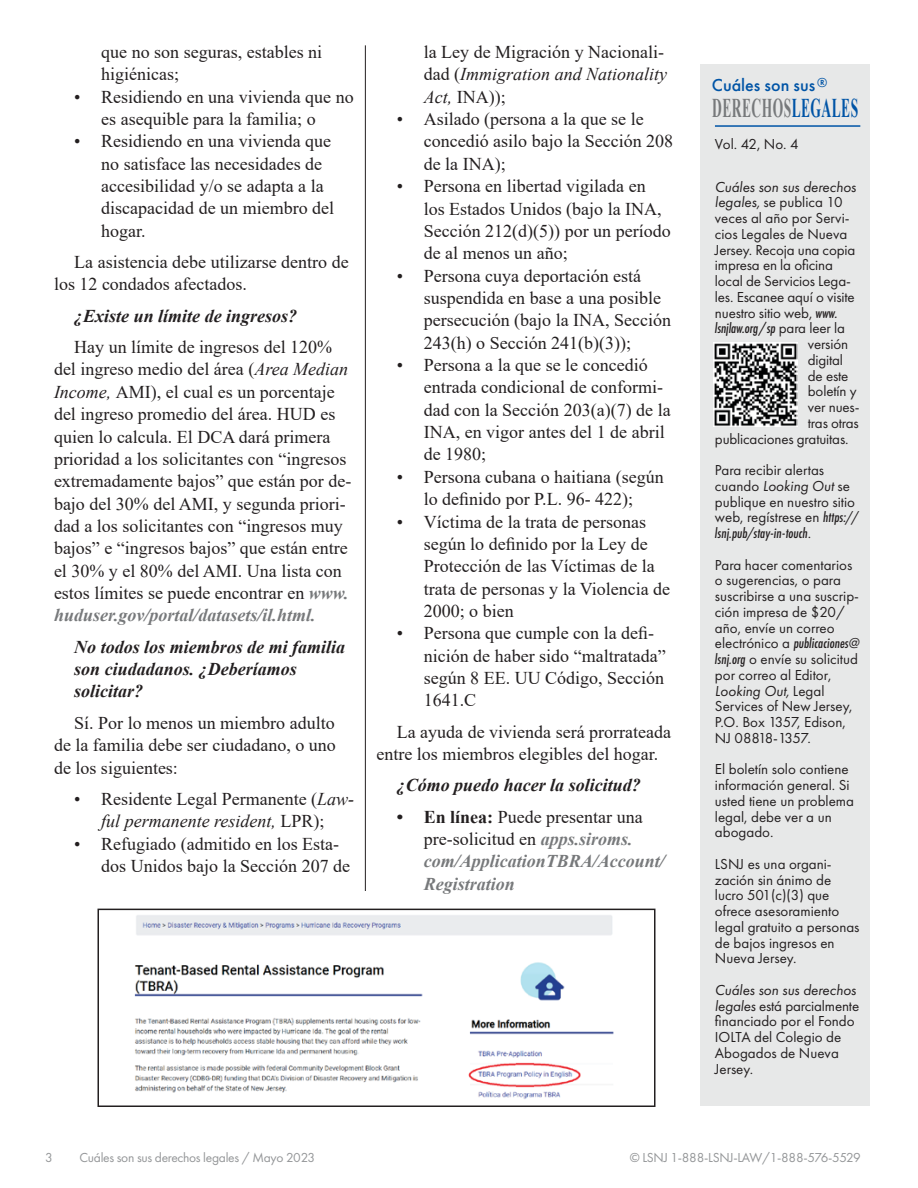
<style>
.page{position:relative;width:918px;height:1188px;background:#fff}
.page>*{position:absolute;margin:0;border:0;box-sizing:border-box;transform-origin:0 0}
.t1{font:700 27px "Times New Roman";letter-spacing:.035em;color:#77797b;scale:.5 1}
.t2{font:18px/22.4px "Times New Roman";color:#231f20}
.t3{font:italic 700 18px/22.4px "Times New Roman";color:#231f20}
.t4{font:italic 700 18px/22.4px "Times New Roman";color:#77797b}
.t5{font:500 18px "Futura PT";color:#0054a6}
.t6{font:15px/15.8px "Futura PT";color:#231f20}
.t7{font:italic 500 15px "Futura PT Cond";color:#231f20}
.t8{font:13.5px "Futura PT";letter-spacing:-.02em;color:#949698}
.s1{font-style:italic}
.s2{font-weight:700;font-style:italic;color:#77797b}
.s3{font-style:normal;color:#231f20}
.s4{font-weight:400;font-style:normal;color:#231f20}
.s5{color:#0054a6}
.s6{font-family:"Futura PT Cond";font-weight:500;font-style:italic}
.s7{font-family:"Futura PT";font-weight:400;font-style:normal}
</style>
<div class="page">
<div style="left:700px;top:64px;width:170px;height:1042px;background:#e7e8e8"></div>
<hr style="left:715px;top:125px;width:145px;height:2px;background:#0054a6">
<img style="left:714px;top:343px;width:84px;height:84px">
<hr style="left:365px;top:45px;width:1px;height:846px;background:#231f20">
<img style="left:134px;top:915px;width:480px;height:184px">
<div style="left:98px;top:909px;width:558px;height:198px;border:2px solid #231f20"></div>
<p class="t2" style="left:101px;top:40px;width:222px">que no son seguras, estables ni higiénicas;</p>
<p class="t2" style="left:101px;top:85px;width:254px;text-indent:-27px">• Residiendo en una vivienda que no es asequible para la familia; o</p>
<p class="t2" style="left:101px;top:129px;width:234px;text-indent:-27px">• Residiendo en una vivienda que no satisface las necesidades de accesibilidad y/o se adapta a la discapacidad de un miembro del hogar.</p>
<p class="t2" style="left:54px;top:250px;width:296px;text-indent:20px">La asistencia debe utilizarse dentro de los 12 condados afectados.</p>
<p class="t3" style="left:74px;top:304px;width:225px">¿Existe un límite de ingresos?</p>
<p class="t2" style="left:54px;top:335px;width:299px;text-indent:20px">Hay un límite de ingresos del 120% del ingreso medio del área (<span class="s1">Area Median Income,</span> AMI), el cual es un porcentaje del ingreso promedio del área. HUD es quien lo calcula. El DCA dará primera prioridad a los solicitantes con “ingresos extremadamente bajos” que están por de&shy;bajo del 30% del AMI, y segunda priori&shy;dad a los solicitantes con “ingresos muy bajos” e “ingresos bajos” que están entre el 30% y el 80% del AMI. Una lista con estos límites se puede encontrar en <span class="s2">www. huduser.gov/portal/datasets/il.html.</span></p>
<p class="t3" style="left:74px;top:635px;width:273px">No todos los miembros de mi familia son ciudadanos. ¿Deberíamos solicitar?</p>
<p class="t2" style="left:54px;top:711px;width:283px;text-align:justify;text-indent:20px">Sí. Por lo menos un miembro adulto de la familia debe ser ciudadano, o uno de los siguientes:</p>
<p class="t2" style="left:74px;top:787px;width:281px;text-align:center">• Residente Legal Permanente (<span class="s1">Law&shy;ful permanente resident,</span> LPR);</p>
<p class="t2" style="left:101px;top:832px;width:250px;text-indent:-27px">• Refugiado (admitido en los Esta&shy;dos Unidos bajo la Sección 207 de</p>
<p class="t2" style="left:424px;top:40px;width:245px">la Ley de Migración y Nacionali&shy;dad (<span class="s1">Immigration and Nationality<br>Act,</span> INA));</p>
<p class="t2" style="left:424px;top:107px;width:251px;text-indent:-27px">• Asilado (persona a la que se le concedió asilo bajo la Sección 208 de la INA);</p>
<p class="t2" style="left:424px;top:174px;width:248px;text-indent:-27px">• Persona en libertad vigilada en los Estados Unidos (bajo la INA,<br>Sección 212(d)(5)) por un período de al menos un año;</p>
<p class="t2" style="left:424px;top:264px;width:249px;text-indent:-27px">• Persona cuya deportación está suspendida en base a una posible persecución (bajo la INA, Sección<br>243(h) o Sección 241(b)(3));</p>
<p class="t2" style="left:424px;top:353px;width:248px;text-indent:-27px">• Persona a la que se le concedió entrada condicional de conformi&shy;dad con la Sección 203(a)(7) de la<br>INA, en vigor antes del 1 de abril de 1980;</p>
<p class="t2" style="left:397px;top:465px;width:268px;text-align:center">• Persona cubana o haitiana (según lo definido por P.L. 96- 422);</p>
<p class="t2" style="left:424px;top:510px;width:248px;text-indent:-27px">• Víctima de la trata de personas según lo definido por la Ley de<br>Protección de las Víctimas de la trata de personas y la Violencia de<br>2000; o bien</p>
<p class="t2" style="left:424px;top:622px;width:243px;text-indent:-27px">• Persona que cumple con la defi----- nición de haber sido “maltratada” según 8 EE. UU Código, Sección<br>1641.C</p>
<p class="t2" style="left:377px;top:720px;width:296px;text-indent:20px">La ayuda de vivienda será prorrateada entre los miembros elegibles del hogar.</p>
<p class="t3" style="left:397px;top:774px;width:246px">¿Cómo puedo hacer la solicitud?</p>
<p class="t4" style="left:424px;top:805px;width:243px;text-indent:-27px"><span class="s3">• En línea:</span> <span class="s4">Puede presentar una pre-solicitud en</span> apps.siroms. com/ApplicationTBRA/Account/<br>Registration</p>
<p class="t5" style="left:712px;top:74px;width:117px">Cuáles son sus<sup>®</sup></p>
<h1 class="t1" style="left:712px;top:88px;width:294px">DERECHOS<span class="s5">LEGALES</span></h1>
<p class="t6" style="left:715px;top:136px;width:85px">Vol. 42, No. 4</p>
<p class="t6" style="left:715px;top:179px;width:143px"><span class="s1">Cuáles son sus derechos legales,</span> se publica 10 veces al año por Servi&shy;cios Legales de Nueva<br>Jersey. Recoja una copia impresa en la oficina local de Servicios Lega&shy;les. Escanee aquí o visite nuestro sitio web, <span class="s6">www.</span></p>
<p class="t7" style="left:715px;top:319px;width:132px">lsnjlaw.org<span class="s7">/</span>sp <span class="s7">para leer la</span></p>
<p class="t6" style="left:808px;top:336px;width:42px">versión</p>
<p class="t6" style="left:808px;top:352px;width:37px">digital</p>
<p class="t6" style="left:808px;top:368px;width:42px">de este</p>
<p class="t6" style="left:808px;top:383px;width:50px">boletín y</p>
<p class="t6" style="left:808px;top:399px;width:53px">ver nues-</p>
<p class="t6" style="left:808px;top:415px;width:53px">tras otras</p>
<p class="t6" style="left:715px;top:431px;width:135px">publicaciones gratuitas.</p>
<p class="t6" style="left:715px;top:462px;width:144px">Para recibir alertas cuando <span class="s1">Looking Out</span> se publique en nuestro sitio web, regístrese en <span class="s6">https://</span></p>
<p class="t7" style="left:715px;top:524px;width:98px">lsnj.pub/stay-in-touch<span class="s7">.</span></p>
<p class="t6" style="left:715px;top:557px;width:146px">Para hacer comentarios o sugerencias, o para suscribirse a una suscrip&shy;ción impresa de $20/ año, envíe un correo</p>
<p class="t7" style="left:715px;top:634px;width:146px"><span class="s7">electrónico a</span> publicaciones@</p>
<p class="t6" style="left:715px;top:651px;width:145px"><span class="s6">lsnj.org</span> o envíe su solicitud por correo al Editor,<br><span class="s1">Looking Out,</span> Legal<br>Services of New Jersey,<br>P.O. Box 1357, Edison,<br>NJ 08818-1357.</p>
<p class="t6" style="left:715px;top:761px;width:141px">El boletín solo contiene información general. Si usted tiene un problema legal, debe ver a un abogado.</p>
<p class="t6" style="left:715px;top:856px;width:146px">LSNJ es una organi&shy;zación sin ánimo de lucro 501(c)(3) que ofrece asesoramiento legal gratuito a personas de bajos ingresos en<br>Nueva Jersey.</p>
<p class="t6" style="left:715px;top:982px;width:146px"><span class="s1">Cuáles son sus derechos legales</span> está parcialmente financiado por el Fondo<br>IOLTA del Colegio de<br>Abogados de Nueva<br>Jersey.</p>
<p class="t8" style="left:45px;top:1149px;width:9px">3</p>
<p class="t8" style="left:79px;top:1149px;width:237px">Cuáles son sus derechos legales / Mayo 2023</p>
<p class="t8" style="left:630px;top:1149px;width:233px">© LSNJ 1-888-LSNJ-LAW/1-888-576-5529</p>
</div>
